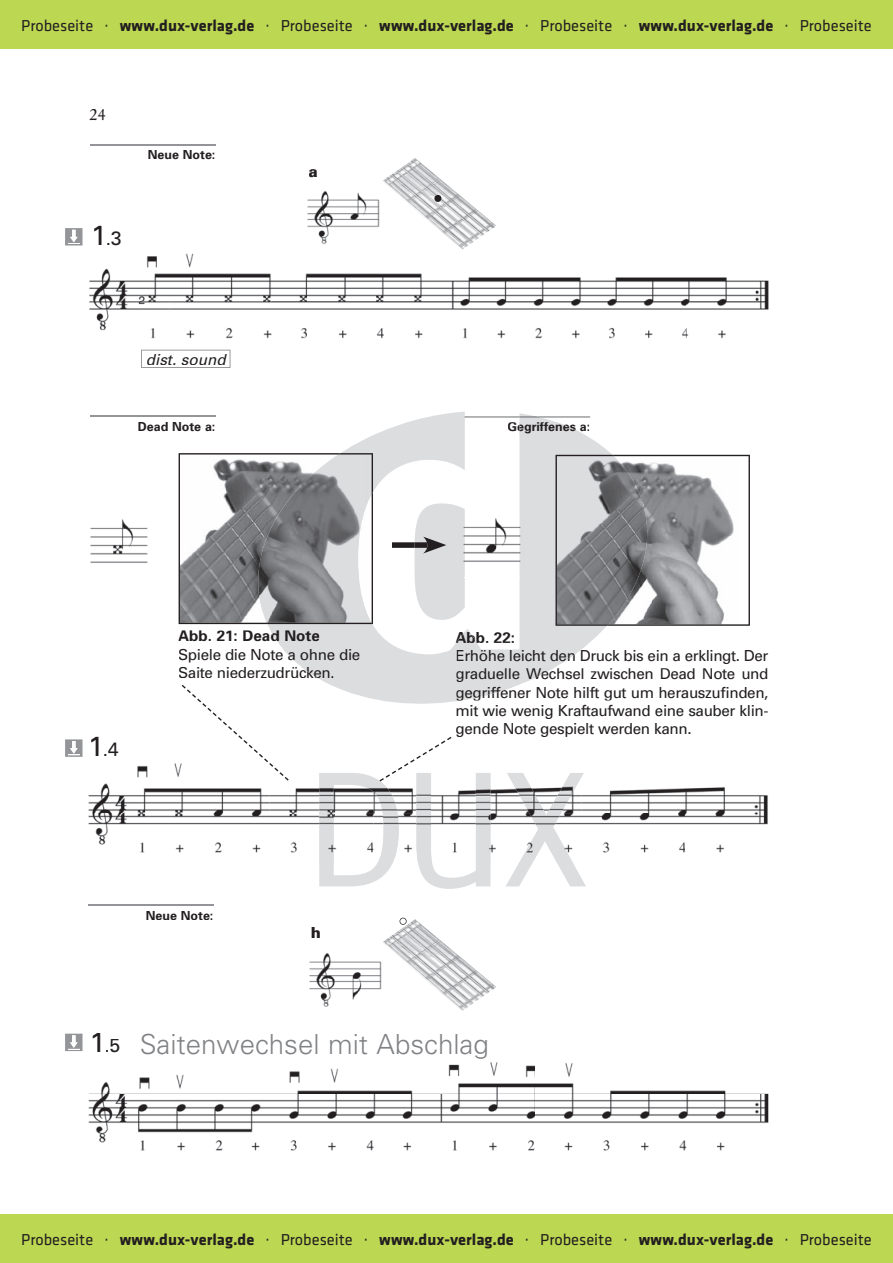
<style>
.page{position:relative;width:893px;height:1263px;background:#fff}
.page>*{position:absolute;margin:0;border:0;box-sizing:border-box;transform-origin:0 0}
.t1{font:300 27.75px "Univers";color:#808285}
.t2{font:27.75px "Univers";color:#231f20}
.t3{font:16.65px "Stempel Garamond";color:#231f20}
.t4{font:700 16.35px "Klavika";color:#231f20}
.t5{font:15.15px/18.3px "Univers";letter-spacing:-.025em;color:#231f20}
.t6{font:700 15.15px "Univers";color:#231f20}
.t7{font:italic 15.15px "Univers";color:#231f20}
.t8{font:900 15.15px "Univers";color:#231f20}
.t9{font:700 12.45px "Univers";color:#231f20}
.s1{font-weight:400}
.s2{font-size:16.65px}
.s3{font-size:19.35px}
.s4{font-weight:400;color:#231f20}
.s5{font-weight:400;font-size:16.65px;color:#231f20}
.s6{font-weight:400;font-size:19.35px;color:#231f20}
</style>
<div class="page">
<svg style="left:241px;top:412px;width:423px;height:292px"></svg>
<div style="left:0;top:0;width:893px;height:49px;background:#bcd752"></div>
<div style="left:0;top:1214px;width:893px;height:49px;background:#bcd752"></div>
<img style="left:383px;top:158px;width:113px;height:91px">
<img style="left:88px;top:1074px;width:137px;height:77px">
<img style="left:225px;top:1068px;width:155px;height:83px">
<img style="left:380px;top:1062px;width:389px;height:89px">
<img style="left:476px;top:1057px;width:10px;height:2px">
<img style="left:307px;top:188px;width:78px;height:59px">
<hr style="left:90px;top:144px;width:125px;height:1px;background:#939598">
<div style="left:434px;top:195px;width:7px;height:7px;background:#231f20;border-radius:50%"></div>
<svg style="left:506px;top:865px;width:80px;height:21px"></svg>
<img style="left:88px;top:763px;width:680px;height:51px">
<img style="left:88px;top:814px;width:231px;height:39px">
<img style="left:490px;top:814px;width:278px;height:51px">
<img style="left:507px;top:773px;width:77px;height:92px">
<hr style="left:90px;top:416px;width:125px;height:1px;background:#939598">
<svg style="left:465px;top:416px;width:125px;height:18px"></svg>
<svg style="left:270px;top:630px;width:49px;height:12px"></svg>
<svg style="left:283px;top:648px;width:77px;height:30px"></svg>
<svg style="left:179px;top:453px;width:194px;height:171px"></svg>
<img style="left:90px;top:519px;width:58px;height:44px">
<svg style="left:456px;top:632px;width:21px;height:11px"></svg>
<svg style="left:456px;top:650px;width:125px;height:50px"></svg>
<svg style="left:555px;top:455px;width:195px;height:171px"></svg>
<img style="left:463px;top:512px;width:60px;height:65px">
<svg style="left:392px;top:537px;width:54px;height:16px"></svg>
<svg style="left:182px;top:685px;width:107px;height:96px"></svg>
<svg style="left:319px;top:737px;width:171px;height:152px"></svg>
<img style="left:89px;top:253px;width:680px;height:98px">
<svg style="left:141px;top:350px;width:89px;height:18px"></svg>
<svg style="left:65px;top:228px;width:18px;height:17px"></svg>
<svg style="left:65px;top:739px;width:18px;height:18px"></svg>
<svg style="left:65px;top:1034px;width:18px;height:17px"></svg>
<img style="left:309px;top:953px;width:73px;height:54px">
<hr style="left:88px;top:905px;width:125px;height:1px;background:#939598">
<img style="left:383px;top:919px;width:113px;height:92px">
<p class="t4" style="left:21px;top:16px;width:852px"><span class="s1">Probeseite ·</span> www.dux-verlag.de <span class="s1">· Probeseite ·</span> www.dux-verlag.de <span class="s1">· Probeseite ·</span> www.dux-verlag.de <span class="s1">· Probeseite</span></p>
<p class="t3" style="left:89px;top:105px;width:18px">24</p>
<h1 class="t2" style="left:91px;top:219px;width:32px">1<span class="s2">.</span><span class="s3">3</span></h1>
<p class="t9" style="left:148px;top:147px;width:69px">Neue Note:</p>
<p class="t8" style="left:309px;top:162px;width:11px">a</p>
<p class="t7" style="left:146px;top:350px;width:81px">dist. sound</p>
<p class="t9" style="left:138px;top:419px;width:79px">Dead Note a:</p>
<p class="t9" style="left:507px;top:419px;width:84px">Gegriffenes a:</p>
<h1 class="t2" style="left:88px;top:730px;width:32px">1<span class="s2">.</span><span class="s3">4</span></h1>
<p class="t6" style="left:178px;top:627px;width:143px">Abb. 21: Dead Note</p>
<p class="t5" style="left:178px;top:645px;width:184px">Spiele die Note a ohne die<br>Saite niederzudrücken.</p>
<p class="t9" style="left:146px;top:908px;width:69px">Neue Note:</p>
<p class="t8" style="left:311px;top:923px;width:12px">h</p>
<p class="t6" style="left:455px;top:628px;width:61px">Abb. 22:</p>
<p class="t5" style="left:455px;top:647px;width:315px;text-align:justify">Erhöhe leicht den Druck bis ein a erklingt. Der graduelle Wechsel zwischen Dead Note und gegriffener Note hilft gut um herauszufinden, mit wie wenig Kraftaufwand eine sauber klin&shy;gende Note gespielt werden kann.</p>
<h1 class="t1" style="left:89px;top:1027px;width:401px"><span class="s4">1</span><span class="s5">.</span><span class="s6">5</span> Saitenwechsel mit Abschlag</h1>
<p class="t4" style="left:21px;top:1230px;width:852px"><span class="s1">Probeseite ·</span> www.dux-verlag.de <span class="s1">· Probeseite ·</span> www.dux-verlag.de <span class="s1">· Probeseite ·</span> www.dux-verlag.de <span class="s1">· Probeseite</span></p>
</div>
